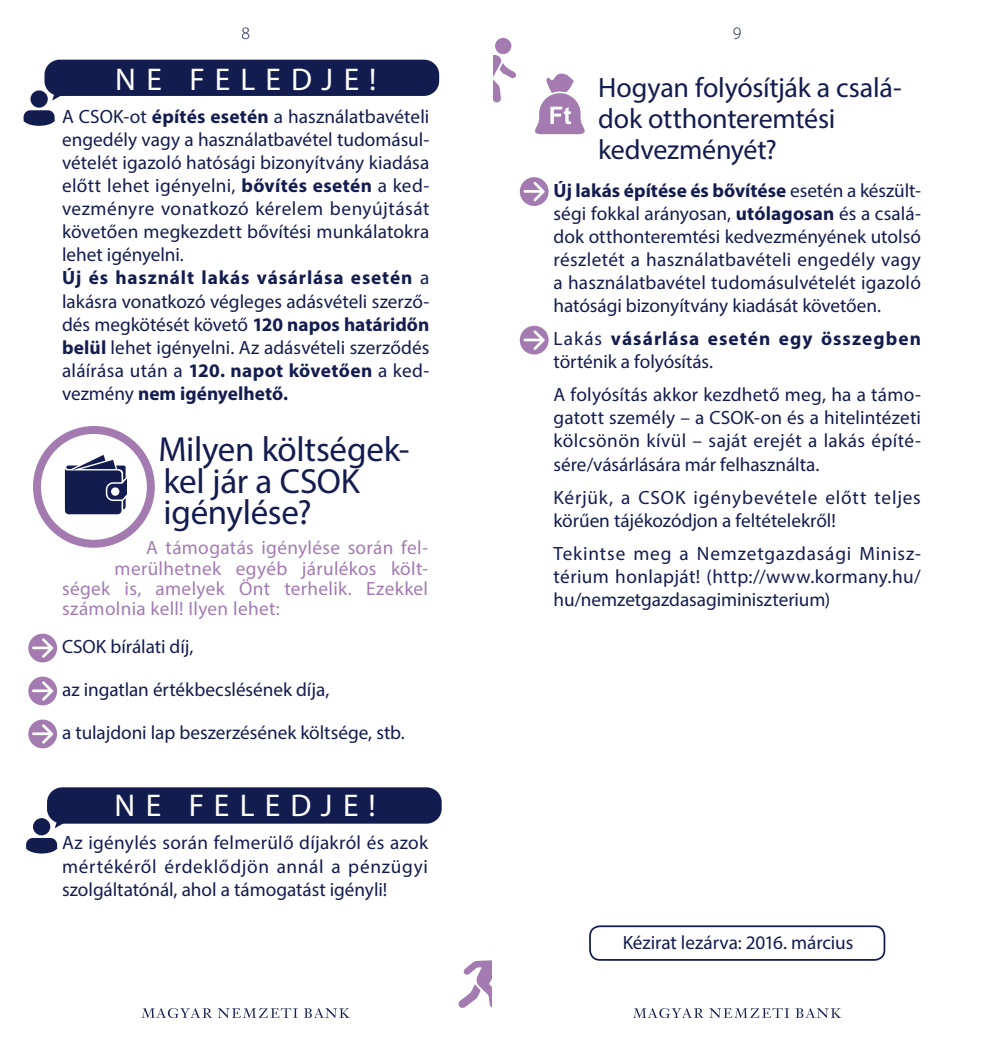
<style>
.page{position:relative;width:983px;height:1042px;background:#fff}
.page>*{position:absolute;margin:0;border:0;box-sizing:border-box;transform-origin:0 0}
.t1{font:35px/31.5px "Myriad Pro";letter-spacing:-.01em;color:#131c4e}
.t2{font:31.5px "Myriad Pro";letter-spacing:.325em;color:#fff}
.t3{font:28px/30.8px "Myriad Pro";letter-spacing:-.01em;color:#131c4e}
.t4{font:19.25px/23.1px "Myriad Pro";color:#131c4e;text-align:justify}
.t5{font:19.25px "Myriad Pro";letter-spacing:.02em;color:#a37bb1}
.t6{font:19.25px/23.1px "Myriad Pro";letter-spacing:.025em;color:#131c4e}
.t7{font:700 19.25px/23.1px "Myriad Pro";letter-spacing:.055em;color:#131c4e}
.t8{font:300 17.5px "Myriad Pro";color:#131c4e}
.s1{font-weight:700}
.s2{font-weight:400}
</style>
<div class="page">
<svg style="left:141px;top:1008px;width:209px;height:10px"></svg>
<svg style="left:633px;top:1008px;width:208px;height:10px"></svg>
<svg style="left:458px;top:960px;width:33px;height:48px"></svg>
<div style="left:495px;top:38px;width:16px;height:16px;background:#a37bb1;border-radius:50%"></div>
<svg style="left:493px;top:55px;width:23px;height:48px"></svg>
<svg style="left:535px;top:73px;width:50px;height:61px"></svg>
<svg style="left:519px;top:177px;width:29px;height:29px"></svg>
<svg style="left:519px;top:326px;width:29px;height:28px"></svg>
<div style="left:33px;top:818px;width:17px;height:17px;background:#131c4e;border-radius:50%"></div>
<svg style="left:26px;top:838px;width:31px;height:15px"></svg>
<svg style="left:47px;top:795px;width:42px;height:33px"></svg>
<div style="left:47px;top:787px;width:394px;height:36px;background:#131c4e;border-radius:15px"></div>
<div style="left:30px;top:90px;width:18px;height:18px;background:#131c4e;border-radius:50%"></div>
<svg style="left:24px;top:110px;width:31px;height:16px"></svg>
<svg style="left:45px;top:68px;width:15px;height:33px"></svg>
<div style="left:44px;top:60px;width:395px;height:36px;background:#131c4e;border-radius:15px"></div>
<svg style="left:65px;top:455px;width:62px;height:59px"></svg>
<div style="left:33px;top:426px;width:122px;height:122px;border:8px solid #a37bb1;border-radius:50%"></div>
<svg style="left:28px;top:634px;width:29px;height:28px"></svg>
<svg style="left:28px;top:676px;width:29px;height:29px"></svg>
<svg style="left:28px;top:719px;width:29px;height:29px"></svg>
<div style="left:589px;top:925px;width:296px;height:36px;border:2px solid #131c4e;border-radius:10px"></div>
<p class="t8" style="left:241px;top:24px;width:10px">8</p>
<p class="t8" style="left:732px;top:24px;width:10px">9</p>
<h3 class="t3" style="left:598px;top:72px;width:305px">Hogyan folyósítják a csalá&shy;dok otthonteremtési kedvezményét?</h3>
<p class="t4" style="left:553px;top:178px;width:369px"><span class="s1">Új lakás építése és bővítése</span> esetén a készült&shy;ségi fokkal arányosan, <span class="s1">utólagosan</span> és a csalá&shy;dok otthonteremtési kedvezményének utolsó részletét a használatbavételi engedély vagy a használatbavétel tudomásulvételét igazoló hatósági bizonyítvány kiadását követően.</p>
<p class="t7" style="left:553px;top:326px;width:369px"><span class="s2">Lakás</span> vásárlása esetén egy összegben <span class="s2">történik a folyósítás.</span></p>
<p class="t4" style="left:553px;top:383px;width:369px">A folyósítás akkor kezdhető meg, ha a támo&shy;gatott személy – a CSOK-on és a hitelintézeti kölcsönön kívül – saját erejét a lakás építé&shy;sére/vásárlására már felhasználta.</p>
<p class="t6" style="left:553px;top:485px;width:369px">Kérjük, a CSOK igénybevétele előtt teljes körűen tájékozódjon a feltételekről!</p>
<p class="t4" style="left:553px;top:541px;width:369px">Tekintse meg a Nemzetgazdasági Minisz&shy;térium honlapját! (http://www.kormany.hu/ hu/nemzetgazdasagiminiszterium)</p>
<h2 class="t2" style="left:115px;top:60px;width:263px">NE FELEDJE!</h2>
<p class="t4" style="left:62px;top:104px;width:369px;text-align:left">A CSOK-ot <span class="s1">építés esetén</span> a használatbavételi engedély vagy a használatbavétel tudomásul&shy;vételét igazoló hatósági bizonyítvány kiadása előtt lehet igényelni, <span class="s1">bővítés esetén</span> a ked&shy;vezményre vonatkozó kérelem benyújtását követően megkezdett bővítési munkálatokra lehet igényelni.<br><span class="s1">Új és használt lakás vásárlása esetén</span> a lakásra vonatkozó végleges adásvételi szerző&shy;dés megkötését követő <span class="s1">120 napos határidőn belül</span> lehet igényelni. Az adásvételi szerződés aláírása után a <span class="s1">120. napot követően</span> a ked&shy;vezmény <span class="s1">nem igényelhető.</span></p>
<h1 class="t1" style="left:158px;top:433px;width:253px">Milyen költségek&shy;kel jár a CSOK igénylése?</h1>
<p class="t5" style="left:146px;top:536px;width:283px">A támogatás igénylése során fel-</p>
<p class="t5" style="left:114px;top:556px;width:315px">merülhetnek egyéb járulékos költ-</p>
<p class="t5" style="left:62px;top:576px;width:367px">ségek is, amelyek Önt terhelik. Ezekkel</p>
<p class="t5" style="left:62px;top:597px;width:219px">számolnia kell! Ilyen lehet:</p>
<p class="t4" style="left:62px;top:635px;width:133px">CSOK bírálati díj,</p>
<p class="t4" style="left:62px;top:677px;width:269px">az ingatlan értékbecslésének díja,</p>
<p class="t4" style="left:62px;top:720px;width:344px">a tulajdoni lap beszerzésének költsége, stb.</p>
<h2 class="t2" style="left:114px;top:786px;width:263px">NE FELEDJE!</h2>
<p class="t4" style="left:62px;top:831px;width:367px">Az igénylés során felmerülő díjakról és azok mértékéről érdeklődjön annál a pénzügyi szolgáltatónál, ahol a támogatást igényli!</p>
<p class="t4" style="left:622px;top:930px;width:232px">Kézirat lezárva: 2016. március</p>
</div>
